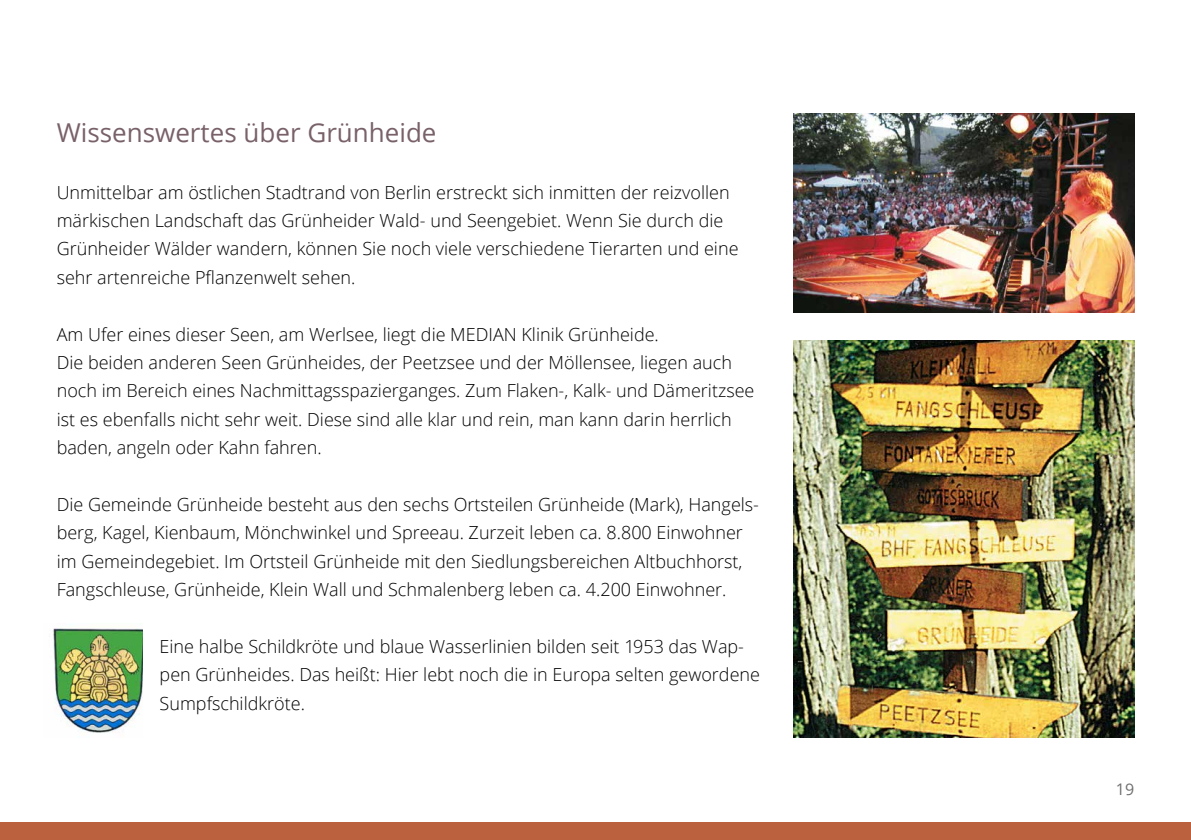
<style>
.page{position:relative;width:1191px;height:840px;background:#fff}
.page>*{position:absolute;margin:0;border:0;box-sizing:border-box;transform-origin:0 0}
.t1{font:26px "Open Sans";color:#786168}
.t2{font:300 18px/28.4px "Open Sans";color:#000}
.t3{font:16px "Open Sans";color:#6f6f6e}
</style>
<div class="page">
<div style="left:0;top:822px;width:1191px;height:17px;background:#bb613e"></div>
<img style="left:794px;top:340px;width:340px;height:397px">
<img style="left:794px;top:113px;width:340px;height:199px">
<img style="left:53px;top:623px;width:90px;height:112px">
<h1 class="t1" style="left:57px;top:114px;width:381px">Wissenswertes über Grünheide</h1>
<p class="t2" style="left:57px;top:177px;width:683px">Unmittelbar am östlichen Stadtrand von Berlin erstreckt sich inmitten der reizvollen märkischen Landschaft das Grünheider Wald- und Seengebiet. Wenn Sie durch die Grünheider Wälder wandern, können Sie noch viele verschiedene Tierarten und eine sehr artenreiche Pflanzenwelt sehen.</p>
<p class="t2" style="left:57px;top:319px;width:699px">Am Ufer eines dieser Seen, am Werlsee, liegt die MEDIAN Klinik Grünheide.<br>Die beiden anderen Seen Grünheides, der Peetzsee und der Möllensee, liegen auch noch im Bereich eines Nachmittagsspazierganges. Zum Flaken-, Kalk- und Dämeritzsee ist es ebenfalls nicht sehr weit. Diese sind alle klar und rein, man kann darin herrlich baden, angeln oder Kahn fahren.</p>
<p class="t2" style="left:57px;top:489px;width:704px">Die Gemeinde Grünheide besteht aus den sechs Ortsteilen Grünheide (Mark), Hangels&shy;berg, Kagel, Kienbaum, Mönchwinkel und Spreeau. Zurzeit leben ca. 8.800 Einwohner im Gemeindegebiet. Im Ortsteil Grünheide mit den Siedlungsbereichen Altbuchhorst, Fangschleuse, Grünheide, Klein Wall und Schmalenberg leben ca. 4.200 Einwohner.</p>
<p class="t2" style="left:160px;top:631px;width:602px">Eine halbe Schildkröte und blaue Wasserlinien bilden seit 1953 das Wap&shy;pen Grünheides. Das heißt: Hier lebt noch die in Europa selten gewordene<br>Sumpfschildkröte.</p>
<p class="t3" style="left:1116px;top:777px;width:20px">19</p>
</div>
